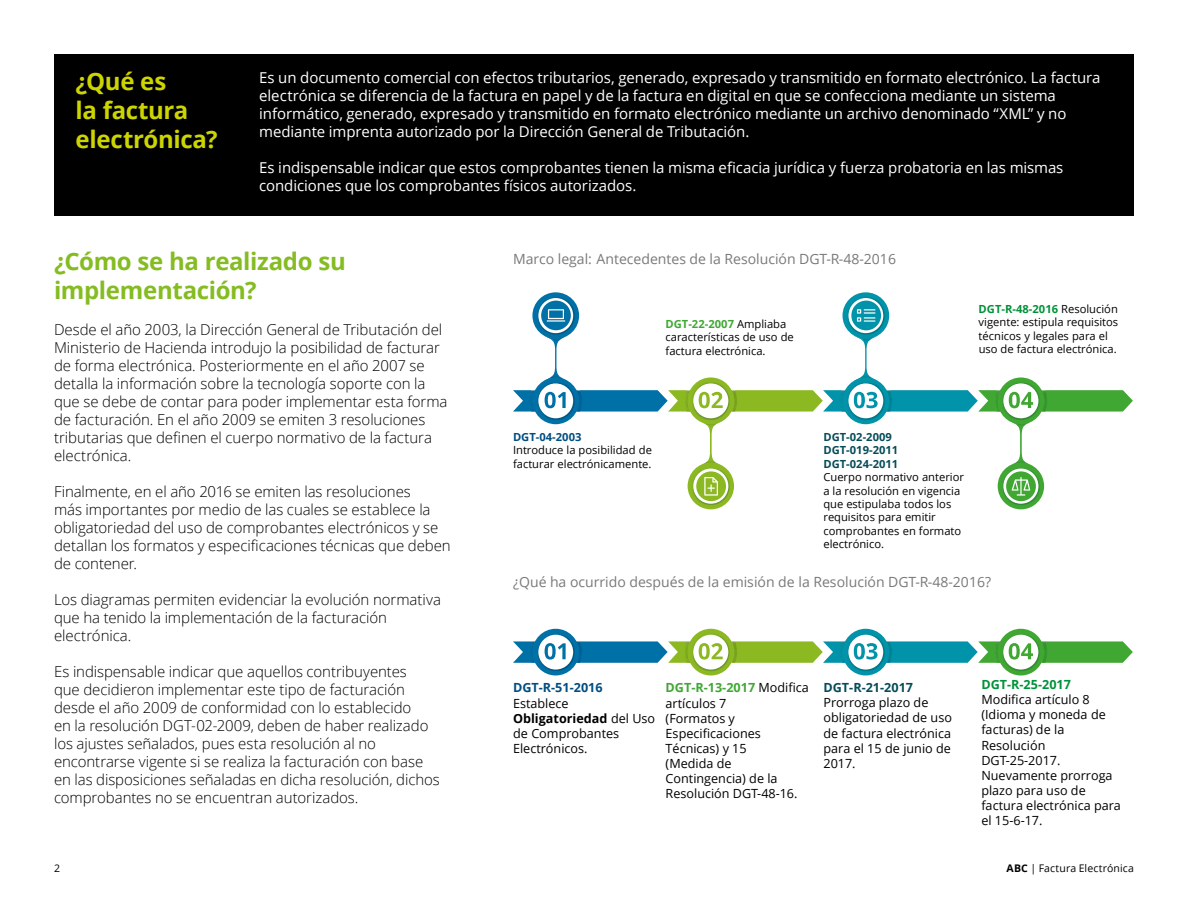
<style>
.page{position:relative;width:1188px;height:918px;background:#fff}
.page>*{position:absolute;margin:0;border:0;box-sizing:border-box;transform-origin:0 0}
.t1{font:700 24px/28.8px "Open Sans";letter-spacing:-.015em;color:#85bc22}
.t2{font:700 24px/28.8px "Open Sans";letter-spacing:-.015em;color:#ccd500}
.t3{font:300 15px/18px "Open Sans";letter-spacing:-.005em;color:#000}
.t4{font:15px/18px "Open Sans";letter-spacing:-.005em;color:#fff}
.t5{font:14.1px "Open Sans";color:#797978}
.t6{font:12.6px/15.1px "Open Sans";color:#000}
.t7{font:700 12.6px "Open Sans";color:#004d82}
.t8{font:700 12.6px "Open Sans";color:#054c58}
.t9{font:700 12.6px "Open Sans";color:#009238}
.t10{font:11.25px/13.5px "Open Sans";color:#000}
.t11{font:700 11.25px/13.5px "Open Sans";letter-spacing:.005em;color:#054c58}
.t12{font:700 11.25px "Open Sans";letter-spacing:.005em;color:#004d82}
.t13{font:10.5px "Open Sans";letter-spacing:.01em;color:#000}
.s1{font-weight:700;color:#40a733}
.s2{font-weight:700;color:#009238}
.s3{font-weight:700}
</style>
<div class="page">
<div style="left:54px;top:54px;width:1080px;height:162px;background:#000"></div>
<div style="left:998px;top:463px;width:46px;height:46px;background:#40a733;border-radius:50%"></div>
<img style="left:1002px;top:467px;width:38px;height:38px;border-radius:19px">
<svg style="left:1003px;top:469px;width:35px;height:35px"></svg>
<div style="left:998px;top:377px;width:46px;height:47px;background:#40a733;border-radius:50%"></div>
<img style="left:1002px;top:382px;width:38px;height:38px;border-radius:19px">
<div style="left:1003px;top:383px;width:35px;height:35px;background:#fff;border-radius:50%"></div>
<svg style="left:854px;top:336px;width:23px;height:44px"></svg>
<div style="left:843px;top:292px;width:46px;height:47px;background:#0093a9;border-radius:50%"></div>
<img style="left:847px;top:296px;width:38px;height:39px;border-radius:19px">
<svg style="left:848px;top:298px;width:35px;height:35px"></svg>
<div style="left:843px;top:377px;width:46px;height:47px;background:#0093a9;border-radius:50%"></div>
<img style="left:847px;top:382px;width:38px;height:38px;border-radius:19px">
<div style="left:848px;top:383px;width:35px;height:35px;background:#fff;border-radius:50%"></div>
<div style="left:688px;top:463px;width:46px;height:46px;background:#8cb921;border-radius:50%"></div>
<img style="left:691px;top:467px;width:39px;height:38px;border-radius:19px">
<svg style="left:693px;top:469px;width:35px;height:35px"></svg>
<div style="left:688px;top:377px;width:46px;height:47px;background:#8cb921;border-radius:50%"></div>
<img style="left:691px;top:382px;width:39px;height:38px;border-radius:19px">
<div style="left:693px;top:383px;width:35px;height:35px;background:#fff;border-radius:50%"></div>
<svg style="left:544px;top:336px;width:23px;height:42px"></svg>
<div style="left:532px;top:292px;width:47px;height:47px;background:#0071a7;border-radius:50%"></div>
<img style="left:536px;top:296px;width:39px;height:39px;border-radius:19px">
<svg style="left:538px;top:298px;width:35px;height:35px"></svg>
<svg style="left:532px;top:377px;width:47px;height:47px"></svg>
<img style="left:536px;top:382px;width:39px;height:38px;border-radius:19px">
<div style="left:538px;top:383px;width:35px;height:35px;background:#fff;border-radius:50%"></div>
<svg style="left:513px;top:390px;width:620px;height:22px"></svg>
<svg style="left:541px;top:301px;width:30px;height:29px"></svg>
<svg style="left:696px;top:421px;width:30px;height:80px"></svg>
<svg style="left:851px;top:301px;width:30px;height:29px"></svg>
<svg style="left:1006px;top:421px;width:30px;height:80px"></svg>
<div style="left:998px;top:629px;width:46px;height:46px;background:#40a733;border-radius:50%"></div>
<img style="left:1002px;top:633px;width:38px;height:38px;border-radius:19px">
<div style="left:1003px;top:635px;width:35px;height:35px;background:#fff;border-radius:50%"></div>
<div style="left:842px;top:629px;width:47px;height:46px;background:#0093a9;border-radius:50%"></div>
<img style="left:847px;top:633px;width:38px;height:38px;border-radius:19px">
<div style="left:848px;top:635px;width:35px;height:35px;background:#fff;border-radius:50%"></div>
<div style="left:688px;top:629px;width:46px;height:46px;background:#8cb921;border-radius:50%"></div>
<img style="left:691px;top:633px;width:39px;height:38px;border-radius:19px">
<div style="left:693px;top:635px;width:35px;height:35px;background:#fff;border-radius:50%"></div>
<div style="left:532px;top:629px;width:47px;height:46px;background:#0071a7;border-radius:50%"></div>
<img style="left:536px;top:633px;width:39px;height:38px;border-radius:19px">
<div style="left:538px;top:635px;width:35px;height:35px;background:#fff;border-radius:50%"></div>
<svg style="left:513px;top:641px;width:620px;height:22px"></svg>
<h1 class="t2" style="left:76px;top:67px;width:143px">¿Qué es<br>la factura electrónica?</h1>
<p class="t4" style="left:259px;top:69px;width:843px">Es un documento comercial con efectos tributarios, generado, expresado y transmitido en formato electrónico. La factura electrónica se diferencia de la factura en papel y de la factura en digital en que se confecciona mediante un sistema informático, generado, expresado y transmitido en formato electrónico mediante un archivo denominado “XML” y no mediante imprenta autorizado por la Dirección General de Tributación.</p>
<p class="t4" style="left:259px;top:159px;width:806px">Es indispensable indicar que estos comprobantes tienen la misma eficacia jurídica y fuerza probatoria en las mismas condiciones que los comprobantes físicos autorizados.</p>
<h1 class="t1" style="left:54px;top:247px;width:293px">¿Cómo se ha realizado su implementación?</h1>
<p class="t3" style="left:54px;top:321px;width:395px">Desde el año 2003, la Dirección General de Tributación del Ministerio de Hacienda introdujo la posibilidad de facturar de forma electrónica. Posteriormente en el año 2007 se detalla la información sobre la tecnología soporte con la que se debe de contar para poder implementar esta forma de facturación. En el año 2009 se emiten 3 resoluciones tributarias que definen el cuerpo normativo de la factura electrónica.</p>
<p class="t3" style="left:54px;top:483px;width:398px">Finalmente, en el año 2016 se emiten las resoluciones<br>más importantes por medio de las cuales se establece la obligatoriedad del uso de comprobantes electrónicos y se detallan los formatos y especificaciones técnicas que deben de contener.</p>
<p class="t3" style="left:54px;top:591px;width:389px">Los diagramas permiten evidenciar la evolución normativa que ha tenido la implementación de la facturación electrónica.</p>
<p class="t3" style="left:54px;top:663px;width:387px">Es indispensable indicar que aquellos contribuyentes<br>que decidieron implementar este tipo de facturación desde el año 2009 de conformidad con lo establecido<br>en la resolución DGT-02-2009, deben de haber realizado los ajustes señalados, pues esta resolución al no encontrarse vigente si se realiza la facturación con base en las disposiciones señaladas en dicha resolución, dichos comprobantes no se encuentran autorizados.</p>
<p class="t5" style="left:513px;top:249px;width:385px">Marco legal: Antecedentes de la Resolución DGT-R-48-2016</p>
<p class="t10" style="left:666px;top:317px;width:130px"><span class="s1">DGT-22-2007</span> Ampliaba características de uso de factura electrónica.</p>
<p class="t10" style="left:979px;top:302px;width:141px"><span class="s2">DGT-R-48-2016</span> Resolución vigente: estipula requisitos técnicos y legales para el uso de factura electrónica.</p>
<p class="t12" style="left:513px;top:429px;width:70px">DGT-04-2003</p>
<p class="t10" style="left:513px;top:443px;width:141px">Introduce la posibilidad de facturar electrónicamente.</p>
<p class="t11" style="left:823px;top:430px;width:76px">DGT-02-2009<br>DGT-019-2011<br>DGT-024-2011</p>
<p class="t10" style="left:823px;top:470px;width:142px">Cuerpo normativo anterior a la resolución en vigencia que estipulaba todos los requisitos para emitir comprobantes en formato electrónico.</p>
<p class="t5" style="left:513px;top:573px;width:479px">¿Qué ha ocurrido después de la emisión de la Resolución DGT-R-48-2016?</p>
<p class="t7" style="left:513px;top:679px;width:91px">DGT-R-51-2016</p>
<p class="t6" style="left:513px;top:695px;width:144px">Establece<br><span class="s3">Obligatoriedad</span> del Uso de Comprobantes<br>Electrónicos.</p>
<p class="t6" style="left:666px;top:680px;width:145px"><span class="s1">DGT-R-13-2017</span> Modifica artículos 7<br>(Formatos y<br>Especificaciones<br>Técnicas) y 15<br>(Medida de<br>Contingencia) de la<br>Resolución DGT-48-16.</p>
<p class="t8" style="left:824px;top:679px;width:91px">DGT-R-21-2017</p>
<p class="t6" style="left:824px;top:695px;width:130px">Prorroga plazo de obligatoriedad de uso de factura electrónica para el 15 de junio de<br>2017.</p>
<p class="t9" style="left:981px;top:676px;width:91px">DGT-R-25-2017</p>
<p class="t6" style="left:981px;top:692px;width:141px">Modifica artículo 8 (Idioma y moneda de facturas) de la<br>Resolución<br>DGT-25-2017.<br>Nuevamente prorroga plazo para uso de factura electrónica para el 15-6-17.</p>
<p class="t13" style="left:54px;top:861px;width:8px">2</p>
<p class="t13" style="left:1007px;top:861px;width:129px"><span class="s3">ABC</span> | Factura Electrónica</p>
</div>
